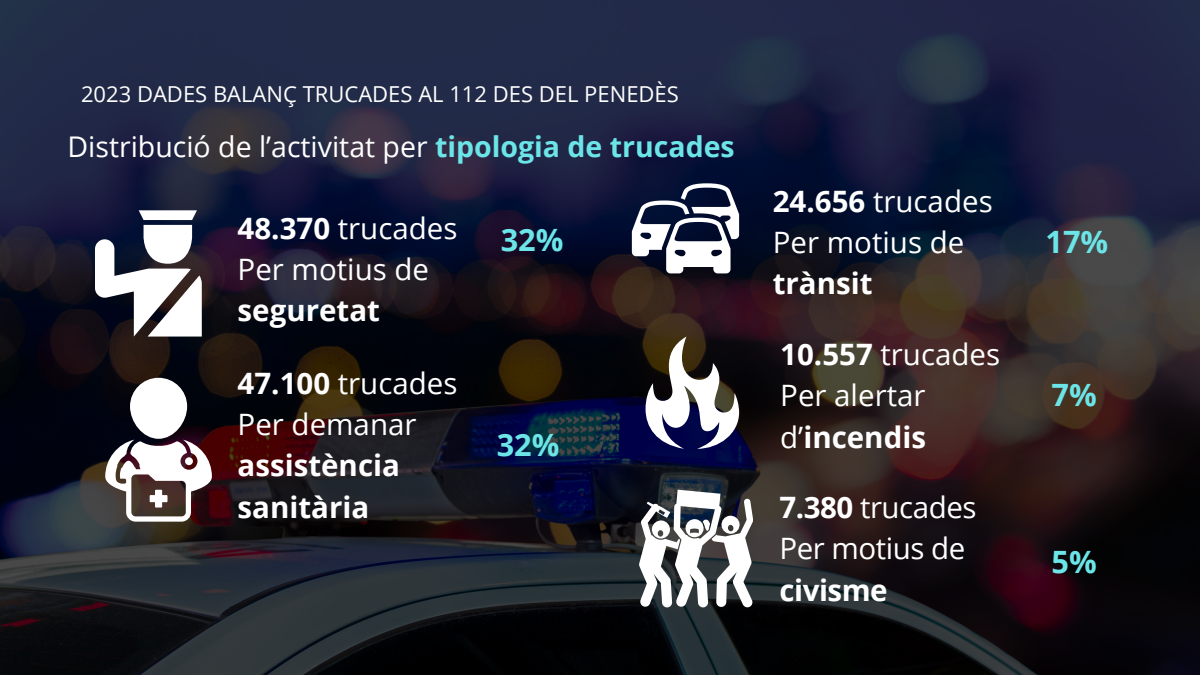
<style>
.page{position:relative;width:1200px;height:675px;background:#fff}
.page>*{position:absolute;margin:0;border:0;box-sizing:border-box;transform-origin:0 0}
.t1{font:700 30.7px "Open Sans";color:#6ce5e8}
.t2{font:29.5px/41.2px "Open Sans";color:#fff}
.t3{font:700 29.5px/41.2px "Open Sans";color:#fff}
.t4{font:28.5px "Open Sans";color:#fff}
.t5{font:22px "Open Sans";color:#fff}
.s1{font-weight:700;color:#6ce5e8}
.s2{font-weight:700}
.s3{font-weight:400}
</style>
<div class="page">
<img style="left:0;top:0;width:1200px;height:675px">
<svg style="left:95px;top:210px;width:106px;height:126px"></svg>
<div style="left:130px;top:378px;width:57px;height:61px;background:#fff;border-radius:29px"></div>
<svg style="left:105px;top:440px;width:107px;height:82px"></svg>
<svg style="left:632px;top:183px;width:107px;height:90px"></svg>
<svg style="left:639px;top:490px;width:114px;height:117px"></svg>
<svg style="left:646px;top:337px;width:93px;height:112px"></svg>
<p class="t5" style="left:81px;top:79px;width:599px">2023 DADES BALANÇ TRUCADES AL 112 DES DEL PENEDÈS</p>
<p class="t4" style="left:68px;top:127px;width:669px">Distribució de l’activitat per <span class="s1">tipologia de trucades</span></p>
<p class="t2" style="left:238px;top:207px;width:221px"><span class="s2">48.370</span> trucades<br>Per motius de <span class="s2">seguretat</span></p>
<h2 class="t3" style="left:238px;top:362px;width:221px">47.100 <span class="s3">trucades<br>Per demanar </span>assistència sanitària</h2>
<p class="t1" style="left:501px;top:218px;width:64px">32%</p>
<h2 class="t1" style="left:497px;top:423px;width:64px">32%</h2>
<p class="t2" style="left:773px;top:180px;width:221px"><span class="s2">24.656</span> trucades<br>Per motius de <span class="s2">trànsit</span></p>
<p class="t2" style="left:780px;top:333px;width:221px"><span class="s2">10.557</span> trucades<br>Per alertar d’<span class="s2">incendis</span></p>
<h2 class="t2" style="left:780px;top:486px;width:198px"><span class="s2">7.380</span> trucades<br>Per motius de <span class="s2">civisme</span></h2>
<h1 class="t1" style="left:1045px;top:220px;width:64px">17%</h1>
<p class="t1" style="left:1051px;top:374px;width:47px">7%</p>
<h1 class="t1" style="left:1051px;top:541px;width:47px">5%</h1>
</div>
